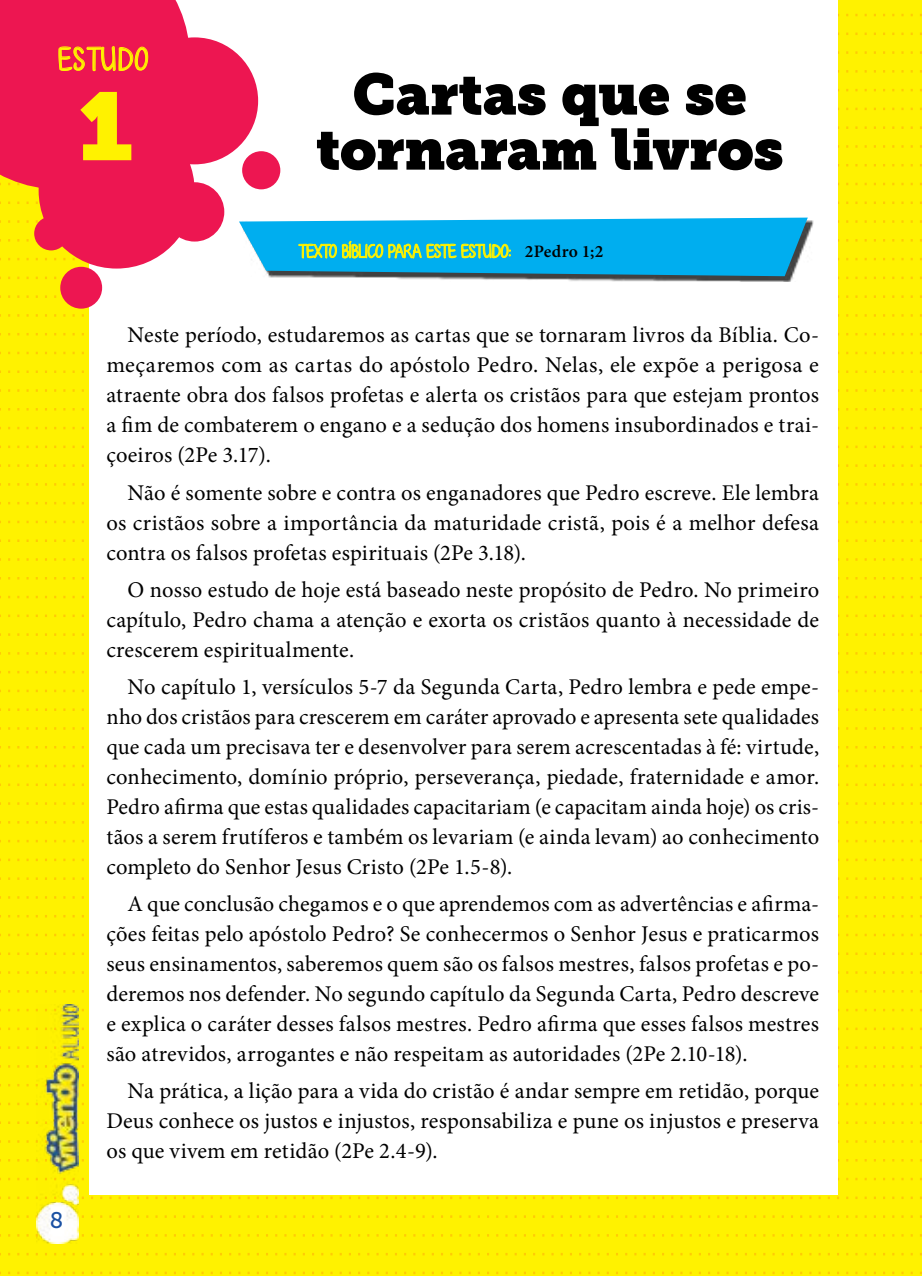
<style>
.page{position:relative;width:922px;height:1276px;background:#fff}
.page>*{position:absolute;margin:0;border:0;box-sizing:border-box;transform-origin:0 0}
.t1{font:95px "Museo Slab";color:#fff200}
.t2{font:57.5px/55px "Museo Slab";letter-spacing:-.005em;color:#000;text-align:center}
.t3{font:32.5px "KG Fall For You";letter-spacing:.04em;color:#fff200}
.t4{font:22.5px/30px "Minion Pro";letter-spacing:.005em;color:#000;text-align:justify}
.t5{font:22.5px "Museo Slab 500";color:#1b51a3}
.t6{font:18.75px "KG Fall For You";letter-spacing:-.005em;color:#fff200}
.t7{font:600 17.5px "Minion Pro";letter-spacing:.015em;color:#000}
</style>
<div class="page">
<div style="left:0;top:0;width:921px;height:1276px;background:#fff200"></div>
<svg style="left:0;top:201px;width:921px;height:3px"></svg>
<svg style="left:0;top:295px;width:921px;height:3px"></svg>
<svg style="left:0;top:314px;width:921px;height:3px"></svg>
<svg style="left:0;top:333px;width:921px;height:2px"></svg>
<svg style="left:0;top:352px;width:921px;height:2px"></svg>
<svg style="left:0;top:370px;width:921px;height:3px"></svg>
<svg style="left:0;top:389px;width:921px;height:3px"></svg>
<svg style="left:0;top:408px;width:921px;height:2px"></svg>
<svg style="left:0;top:427px;width:921px;height:2px"></svg>
<svg style="left:0;top:445px;width:921px;height:3px"></svg>
<svg style="left:0;top:464px;width:921px;height:3px"></svg>
<svg style="left:0;top:483px;width:921px;height:2px"></svg>
<svg style="left:0;top:502px;width:921px;height:2px"></svg>
<svg style="left:0;top:521px;width:921px;height:2px"></svg>
<svg style="left:0;top:539px;width:921px;height:3px"></svg>
<svg style="left:0;top:558px;width:921px;height:3px"></svg>
<svg style="left:0;top:577px;width:921px;height:2px"></svg>
<svg style="left:0;top:596px;width:921px;height:2px"></svg>
<svg style="left:0;top:614px;width:921px;height:3px"></svg>
<svg style="left:0;top:633px;width:921px;height:3px"></svg>
<svg style="left:0;top:652px;width:921px;height:2px"></svg>
<svg style="left:0;top:671px;width:921px;height:2px"></svg>
<svg style="left:0;top:689px;width:921px;height:3px"></svg>
<svg style="left:0;top:708px;width:921px;height:3px"></svg>
<svg style="left:0;top:727px;width:921px;height:2px"></svg>
<svg style="left:0;top:746px;width:921px;height:2px"></svg>
<svg style="left:0;top:765px;width:921px;height:2px"></svg>
<svg style="left:0;top:783px;width:921px;height:3px"></svg>
<svg style="left:0;top:802px;width:921px;height:3px"></svg>
<svg style="left:0;top:821px;width:921px;height:2px"></svg>
<svg style="left:0;top:840px;width:921px;height:2px"></svg>
<svg style="left:0;top:858px;width:921px;height:3px"></svg>
<svg style="left:0;top:877px;width:921px;height:3px"></svg>
<svg style="left:0;top:896px;width:921px;height:2px"></svg>
<svg style="left:0;top:915px;width:921px;height:2px"></svg>
<svg style="left:0;top:933px;width:921px;height:3px"></svg>
<svg style="left:0;top:952px;width:921px;height:3px"></svg>
<svg style="left:0;top:971px;width:921px;height:2px"></svg>
<svg style="left:0;top:990px;width:921px;height:2px"></svg>
<svg style="left:0;top:1009px;width:921px;height:2px"></svg>
<svg style="left:0;top:1027px;width:921px;height:3px"></svg>
<svg style="left:0;top:1046px;width:921px;height:3px"></svg>
<svg style="left:0;top:1065px;width:921px;height:2px"></svg>
<svg style="left:0;top:1084px;width:921px;height:2px"></svg>
<svg style="left:0;top:1102px;width:921px;height:3px"></svg>
<svg style="left:0;top:1121px;width:921px;height:3px"></svg>
<svg style="left:0;top:1140px;width:921px;height:2px"></svg>
<svg style="left:0;top:1159px;width:921px;height:2px"></svg>
<svg style="left:0;top:1177px;width:921px;height:3px"></svg>
<svg style="left:0;top:1196px;width:921px;height:3px"></svg>
<svg style="left:0;top:1215px;width:921px;height:2px"></svg>
<svg style="left:0;top:1234px;width:921px;height:2px"></svg>
<svg style="left:0;top:1253px;width:921px;height:2px"></svg>
<svg style="left:0;top:1271px;width:921px;height:3px"></svg>
<img style="left:36px;top:1004px;width:42px;height:239px">
<div style="left:89px;top:0;width:748px;height:1195px;background:#fff"></div>
<div style="left:39px;top:113px;width:155px;height:155px;background:#ed1651;border-radius:50%"></div>
<div style="left:60px;top:267px;width:42px;height:42px;background:#ed1651;border-radius:50%"></div>
<div style="left:165px;top:182px;width:59px;height:59px;background:#ed1651;border-radius:50%"></div>
<div style="left:242px;top:221px;width:571px;height:61px;background:#000;opacity:.75"></div>
<svg style="left:0;top:218px;width:921px;height:61px"></svg>
<svg style="left:0;top:0;width:921px;height:189px"></svg>
<h3 class="t3" style="left:58px;top:39px;width:92px">ESTUDO</h3>
<h1 class="t1" style="left:78px;top:70px;width:56px">1</h1>
<h2 class="t2" style="left:316px;top:67px;width:469px">Cartas que se tornaram livros</h2>
<p class="t6" style="left:298px;top:240px;width:214px">TEXTO BÍBLICO PARA ESTE ESTUDO:</p>
<p class="t7" style="left:524px;top:239px;width:80px">2Pedro 1;2</p>
<p class="t5" style="left:50px;top:1208px;width:15px">8</p>
<p class="t4" style="left:106px;top:320px;width:714px;text-indent:21px">Neste período, estudaremos as cartas que se tornaram livros da Bíblia. Co&shy;meçaremos com as cartas do apóstolo Pedro. Nelas, ele expõe a perigosa e atraente obra dos falsos profetas e alerta os cristãos para que estejam prontos a fim de combaterem o engano e a sedução dos homens insubordinados e trai&shy;çoeiros (2Pe 3.17).</p>
<p class="t4" style="left:106px;top:477px;width:714px;text-indent:21px">Não é somente sobre e contra os enganadores que Pedro escreve. Ele lembra os cristãos sobre a importância da maturidade cristã, pois é a melhor defesa contra os falsos profetas espirituais (2Pe 3.18).</p>
<p class="t4" style="left:106px;top:574px;width:714px;text-indent:21px">O nosso estudo de hoje está baseado neste propósito de Pedro. No primeiro capítulo, Pedro chama a atenção e exorta os cristãos quanto à necessidade de crescerem espiritualmente.</p>
<p class="t4" style="left:106px;top:671px;width:714px;text-indent:21px">No capítulo 1, versículos 5-7 da Segunda Carta, Pedro lembra e pede empe&shy;nho dos cristãos para crescerem em caráter aprovado e apresenta sete qualidades que cada um precisava ter e desenvolver para serem acrescentadas à fé: virtude, conhecimento, domínio próprio, perseverança, piedade, fraternidade e amor.<br>Pedro afirma que estas qualidades capacitariam (e capacitam ainda hoje) os cris&shy;tãos a serem frutíferos e também os levariam (e ainda levam) ao conhecimento completo do Senhor Jesus Cristo (2Pe 1.5-8).</p>
<p class="t4" style="left:106px;top:889px;width:714px;text-indent:21px">A que conclusão chegamos e o que aprendemos com as advertências e afirma&shy;ções feitas pelo apóstolo Pedro? Se conhecermos o Senhor Jesus e praticarmos seus ensinamentos, saberemos quem são os falsos mestres, falsos profetas e po&shy;deremos nos defender. No segundo capítulo da Segunda Carta, Pedro descreve e explica o caráter desses falsos mestres. Pedro afirma que esses falsos mestres são atrevidos, arrogantes e não respeitam as autoridades (2Pe 2.10-18).</p>
<p class="t4" style="left:106px;top:1076px;width:714px;text-indent:21px">Na prática, a lição para a vida do cristão é andar sempre em retidão, porque Deus conhece os justos e injustos, responsabiliza e pune os injustos e preserva os que vivem em retidão (2Pe 2.4-9).</p>
</div>
